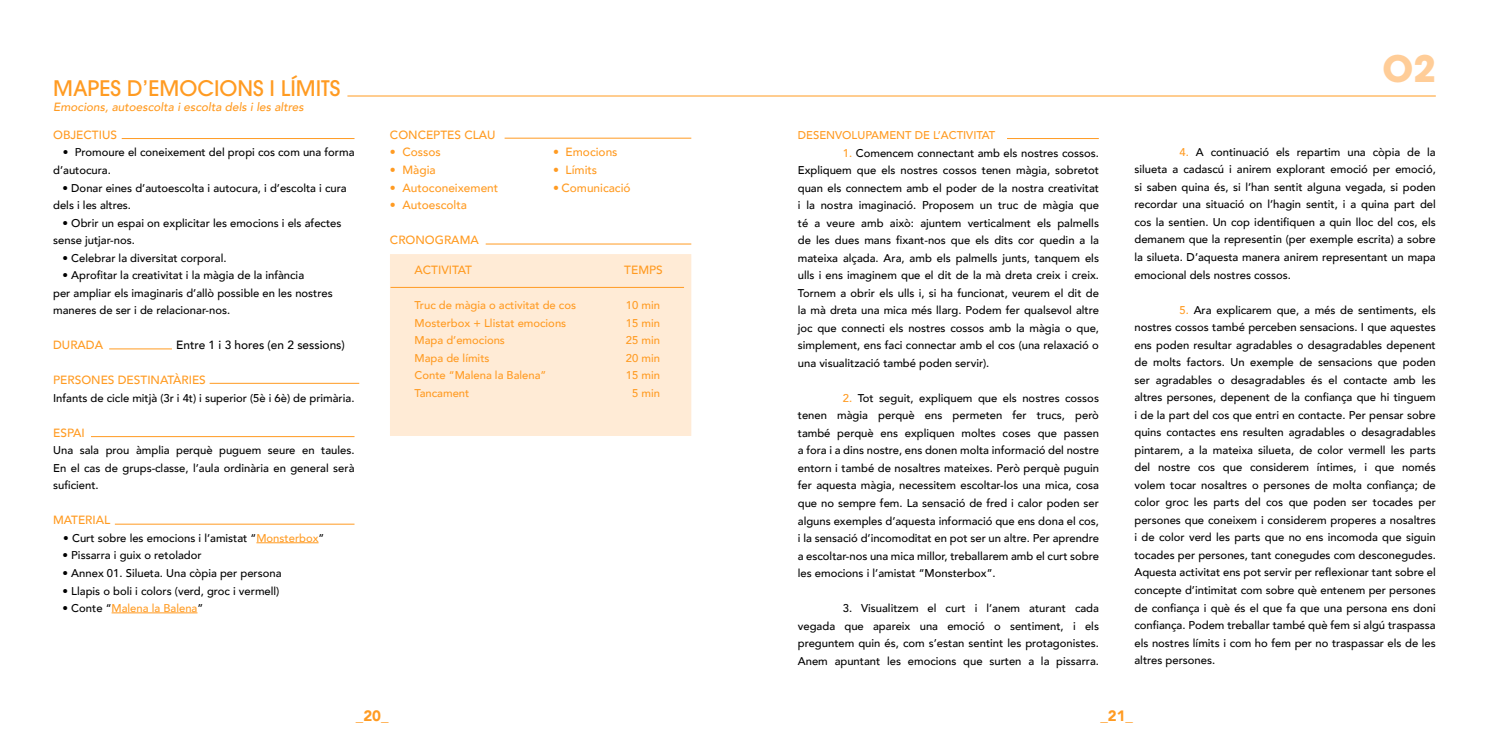
<style>
.page{position:relative;width:1489px;height:745px;background:#fff}
.page>*{position:absolute;margin:0;border:0;box-sizing:border-box;transform-origin:0 0}
.t1{font:700 36.25px "Avant Garde";color:#ffcd98}
.t2{font:500 21.25px "Avant Garde";color:#ff9b22}
.t3{font:900 15px "Avenir";color:#ff9b22}
.t4{font:500 11.88px "Avenir";color:#ff9b22}
.t5{font:italic 500 11.88px "Avenir";color:#ff9b22}
.t6{font:500 11.88px "Avenir";color:#000}
.t7{font:500 11.25px/17.5px "Avenir";color:#000;text-align:justify}
.t8{font:500 11.25px "Avenir";color:#ff9b22}
.s1{font-weight:900}
.s2{color:#ff9b22}
.s3{color:#000}
</style>
<div class="page">
<hr style="left:256px;top:542px;width:62px;height:1px;background:#ff9b22">
<hr style="left:112px;top:612px;width:85px;height:1px;background:#ff9b22">
<hr style="left:1006px;top:138px;width:92px;height:1px;background:#ff9b22">
<hr style="left:347px;top:96px;width:1088px;height:1px;background:#ff9b22">
<hr style="left:122px;top:138px;width:232px;height:1px;background:#ff9b22">
<hr style="left:109px;top:348px;width:63px;height:1px;background:#ff9b22">
<hr style="left:115px;top:523px;width:239px;height:1px;background:#ff9b22">
<hr style="left:209px;top:383px;width:150px;height:1px;background:#ff9b22">
<hr style="left:91px;top:436px;width:263px;height:1px;background:#ff9b22">
<hr style="left:504px;top:138px;width:187px;height:1px;background:#ff9b22">
<hr style="left:485px;top:244px;width:206px;height:1px;background:#ff9b22">
<div style="left:390px;top:254px;width:301px;height:181px;background:#ffebd6"></div>
<hr style="left:390px;top:287px;width:294px;height:1px;background:#ff9b22">
<h2 class="t2" style="left:53px;top:75px;width:289px">MAPES D’EMOCIONS I LÍMITS</h2>
<p class="t4" style="left:53px;top:124px;width:65px">OBJECTIUS</p>
<p class="t7" style="left:53px;top:143px;width:303px;text-indent:10px">• Promoure el coneixement del propi cos com una forma d’autocura.</p>
<p class="t7" style="left:53px;top:178px;width:295px;text-indent:9px">• Donar eines d’autoescolta i autocura, i d’escolta i cura dels i les altres.</p>
<p class="t7" style="left:53px;top:213px;width:290px;text-indent:9px">• Obrir un espai on explicitar les emocions i els afectes sense jutjar-nos.</p>
<p class="t7" style="left:63px;top:248px;width:165px">• Celebrar la diversitat corporal.</p>
<p class="t7" style="left:53px;top:266px;width:281px;text-align:left;text-indent:9px">• Aprofitar la creativitat i la màgia de la infància<br>per ampliar els imaginaris d’allò possible en les nostres maneres de ser i de relacionar-nos.</p>
<p class="t4" style="left:53px;top:334px;width:51px">DURADA</p>
<p class="t6" style="left:176px;top:334px;width:170px">Entre 1 i 3 hores (en 2 sessions)</p>
<p class="t4" style="left:53px;top:369px;width:154px">PERSONES DESTINATÀRIES</p>
<p class="t7" style="left:53px;top:388px;width:303px">Infants de cicle mitjà (3r i 4t) i superior (5è i 6è) de primària.</p>
<p class="t4" style="left:53px;top:422px;width:33px">ESPAI</p>
<p class="t7" style="left:53px;top:441px;width:303px">Una sala prou àmplia perquè puguem seure en taules.<br>En el cas de grups-classe, l’aula ordinària en general serà suficient.</p>
<p class="t4" style="left:53px;top:509px;width:59px">MATERIAL</p>
<p class="t7" style="left:63px;top:528px;width:263px"><span class="s1">•</span> Curt sobre les emocions i l’amistat “<span class="s2">Monsterbox</span>”</p>
<p class="t7" style="left:63px;top:546px;width:140px">• Pissarra i guix o retolador</p>
<p class="t7" style="left:63px;top:563px;width:220px">• Annex 01. Silueta. Una còpia per persona</p>
<p class="t7" style="left:63px;top:581px;width:218px">• Llapis o boli i colors (verd, groc i vermell)</p>
<p class="t8" style="left:63px;top:598px;width:142px"><span class="s3">• Conte “</span>Malena la Balena<span class="s3">”</span></p>
<p class="t5" style="left:53px;top:100px;width:252px">Emocions, autoescolta i escolta dels i les altres</p>
<p class="t4" style="left:390px;top:124px;width:107px">CONCEPTES CLAU</p>
<p class="t4" style="left:390px;top:142px;width:52px">• Cossos</p>
<p class="t4" style="left:390px;top:159px;width:47px">• Màgia</p>
<p class="t4" style="left:390px;top:177px;width:110px">• Autoconeixement</p>
<p class="t4" style="left:390px;top:194px;width:79px">• Autoescolta</p>
<p class="t4" style="left:390px;top:229px;width:90px">CRONOGRAMA</p>
<p class="t4" style="left:553px;top:142px;width:66px">• Emocions</p>
<p class="t4" style="left:553px;top:159px;width:46px">• Límits</p>
<p class="t4" style="left:553px;top:177px;width:79px">• Comunicació</p>
<p class="t4" style="left:414px;top:260px;width:59px">ACTIVITAT</p>
<p class="t4" style="left:624px;top:260px;width:40px">TEMPS</p>
<p class="t8" style="left:414px;top:295px;width:163px">Truc de màgia o activitat de cos</p>
<p class="t8" style="left:626px;top:295px;width:36px">10 min</p>
<p class="t8" style="left:414px;top:313px;width:153px">Mosterbox + Llistat emocions</p>
<p class="t8" style="left:626px;top:313px;width:36px">15 min</p>
<p class="t8" style="left:414px;top:330px;width:92px">Mapa d’emocions</p>
<p class="t8" style="left:626px;top:330px;width:36px">25 min</p>
<p class="t8" style="left:414px;top:348px;width:76px">Mapa de límits</p>
<p class="t8" style="left:626px;top:348px;width:36px">20 min</p>
<p class="t8" style="left:414px;top:365px;width:133px">Conte “Malena la Balena”</p>
<p class="t8" style="left:626px;top:365px;width:36px">15 min</p>
<p class="t8" style="left:414px;top:383px;width:56px">Tancament</p>
<p class="t8" style="left:632px;top:383px;width:29px">5 min</p>
<p class="t8" style="left:797px;top:125px;width:199px">DESENVOLUPAMENT DE L’ACTIVITAT</p>
<p class="t7" style="left:797px;top:143px;width:303px;text-indent:45px"><span class="s2">1.</span> Comencem connectant amb els nostres cossos.<br>Expliquem que els nostres cossos tenen màgia, sobretot quan els connectem amb el poder de la nostra creativitat i la nostra imaginació. Proposem un truc de màgia que té a veure amb això: ajuntem verticalment els palmells de les dues mans fixant-nos que els dits cor quedin a la mateixa alçada. Ara, amb els palmells junts, tanquem els ulls i ens imaginem que el dit de la mà dreta creix i creix.<br>Tornem a obrir els ulls i, si ha funcionat, veurem el dit de la mà dreta una mica més llarg. Podem fer qualsevol altre joc que connecti els nostres cossos amb la màgia o que, simplement, ens faci connectar amb el cos (una relaxació o una visualització també poden servir).</p>
<p class="t7" style="left:797px;top:388px;width:303px;text-indent:45px"><span class="s2">2.</span> Tot seguit, expliquem que els nostres cossos tenen màgia perquè ens permeten fer trucs, però també perquè ens expliquen moltes coses que passen a fora i a dins nostre, ens donen molta informació del nostre entorn i també de nosaltres mateixes. Però perquè puguin fer aquesta màgia, necessitem escoltar-los una mica, cosa que no sempre fem. La sensació de fred i calor poden ser alguns exemples d’aquesta informació que ens dona el cos, i la sensació d’incomoditat en pot ser un altre. Per aprendre a escoltar-nos una mica millor, treballarem amb el curt sobre les emocions i l’amistat “Monsterbox”.</p>
<p class="t7" style="left:797px;top:598px;width:303px;text-indent:45px">3. Visualitzem el curt i l’anem aturant cada vegada que apareix una emoció o sentiment, i els preguntem quin és, com s’estan sentint les protagonistes.<br>Anem apuntant les emocions que surten a la pissarra.</p>
<h1 class="t1" style="left:1382px;top:45px;width:55px">O2</h1>
<p class="t7" style="left:1134px;top:142px;width:303px;text-indent:45px"><span class="s2">4.</span> A continuació els repartim una còpia de la silueta a cadascú i anirem explorant emoció per emoció, si saben quina és, si l’han sentit alguna vegada, si poden recordar una situació on l’hagin sentit, i a quina part del cos la sentien. Un cop identifiquen a quin lloc del cos, els demanem que la representin (per exemple escrita) a sobre la silueta. D’aquesta manera anirem representant un mapa emocional dels nostres cossos.</p>
<p class="t7" style="left:1134px;top:300px;width:303px;text-indent:45px"><span class="s2">5.</span> Ara explicarem que, a més de sentiments, els nostres cossos també perceben sensacions. I que aquestes ens poden resultar agradables o desagradables depenent de molts factors. Un exemple de sensacions que poden ser agradables o desagradables és el contacte amb les altres persones, depenent de la confiança que hi tinguem i de la part del cos que entri en contacte. Per pensar sobre quins contactes ens resulten agradables o desagradables pintarem, a la mateixa silueta, de color vermell les parts del nostre cos que considerem íntimes, i que només volem tocar nosaltres o persones de molta confiança; de color groc les parts del cos que poden ser tocades per persones que coneixem i considerem properes a nosaltres i de color verd les parts que no ens incomoda que siguin tocades per persones, tant conegudes com desconegudes.<br>Aquesta activitat ens pot servir per reflexionar tant sobre el concepte d’intimitat com sobre què entenem per persones de confiança i què és el que fa que una persona ens doni confiança. Podem treballar també què fem si algú traspassa els nostres límits i com ho fem per no traspassar els de les altres persones.</p>
<h3 class="t3" style="left:356px;top:702px;width:34px">_20_</h3>
<h3 class="t3" style="left:1100px;top:702px;width:34px">_21_</h3>
</div>
